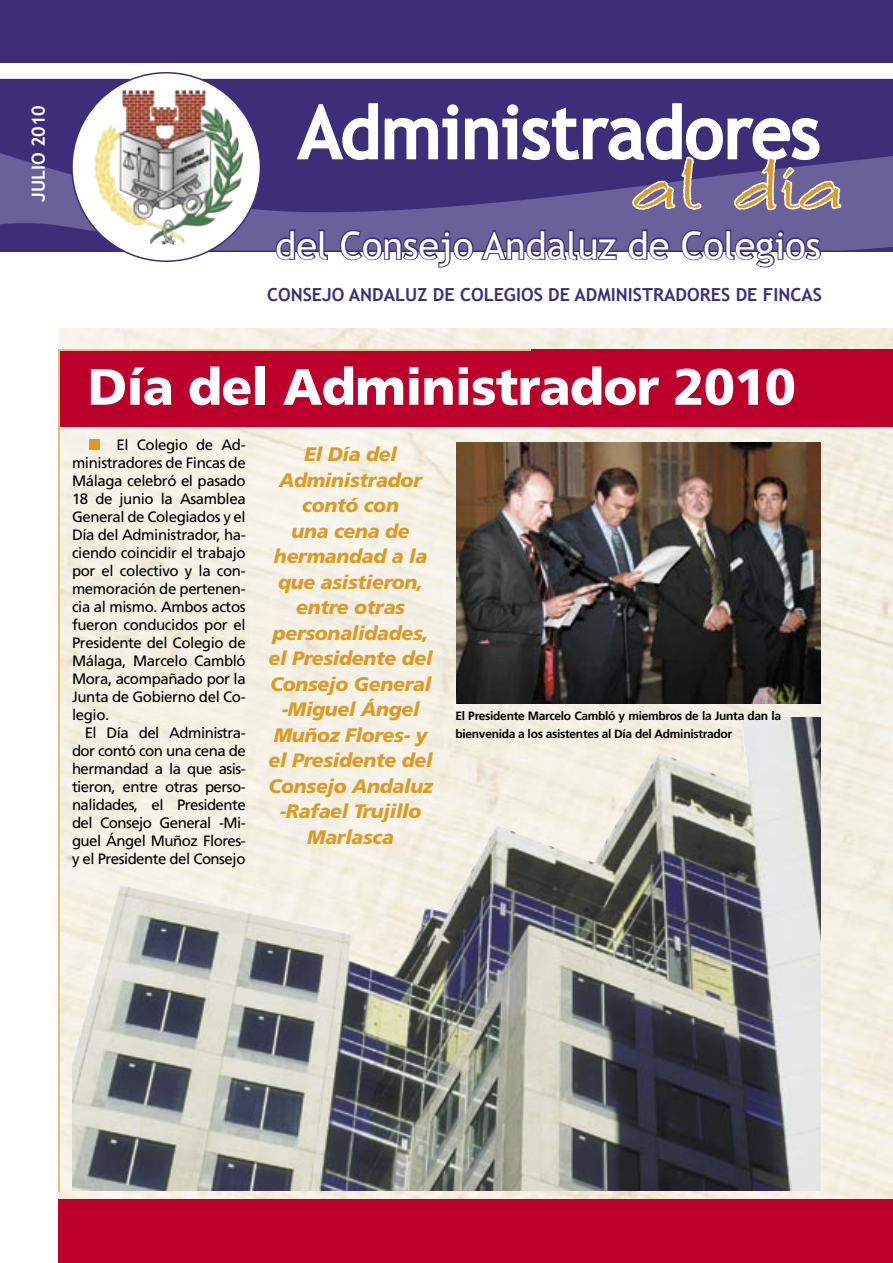
<style>
.page{position:relative;width:893px;height:1263px;background:#fff}
.page>*{position:absolute;margin:0;border:0;box-sizing:border-box;transform-origin:0 0}
.t1{font:72px "Trebuchet MS";color:#fff}
.t2{font:72px "Ruling Script Two";color:#d99c29}
.t3{font:900 51px "Frutiger";letter-spacing:-.015em;color:#fff}
.t4{font:37.8px "Trebuchet MS";color:#fff}
.t5{font:italic 900 19.5px/25.5px "Frutiger";letter-spacing:-.015em;color:#d99c29;text-align:center}
.t6{font:700 18px "Trebuchet MS";color:#3c2e79}
.t7{font:700 18px "Trebuchet MS";color:#fff}
.t8{font:15px/18px "Frutiger";letter-spacing:-.025em;color:#000;text-align:justify}
.t9{font:700 12px/18px "Frutiger";letter-spacing:-.025em;color:#000}
</style>
<div class="page">
<img style="left:58px;top:328px;width:835px;height:871px">
<img style="left:72px;top:717px;width:749px;height:474px">
<div style="left:58px;top:349px;width:835px;height:78px;background:#bd002b"></div>
<svg style="left:0;top:79px;width:893px;height:173px;background:#4e4286"></svg>
<img style="left:71px;top:72px;width:190px;height:190px">
<div style="left:0;top:0;width:893px;height:63px;background:#3c2e79"></div>
<svg style="left:295px;top:102px;width:546px;height:110px;background:#665c96"></svg>
<div style="left:89px;top:439px;width:11px;height:11px;background:#d99c29"></div>
<hr style="left:58px;top:349px;width:2px;height:843px;background:#e6bc86">
<hr style="left:58px;top:349px;width:473px;height:1px;background:#e6bc86">
<svg style="left:274px;top:228px;width:55px;height:33px;background:#6b6199"></svg>
<svg style="left:339px;top:228px;width:280px;height:40px"></svg>
<svg style="left:627px;top:228px;width:44px;height:33px"></svg>
<svg style="left:680px;top:228px;width:142px;height:40px"></svg>
<div style="left:58px;top:1199px;width:835px;height:64px;background:#bd002b"></div>
<img style="left:456px;top:442px;width:365px;height:261px">
<p class="t7" style="left:27px;top:202px;width:99px;rotate:-90deg">JULIO 2010</p>
<h1 class="t1" style="left:299px;top:90px;width:523px">Administradores</h1>
<h1 class="t2" style="left:632px;top:151px;width:213px">al día</h1>
<h3 class="t4" style="left:275px;top:223px;width:547px">del Consejo Andaluz de Colegios</h3>
<p class="t6" style="left:267px;top:284px;width:556px">CONSEJO ANDALUZ DE COLEGIOS DE ADMINISTRADORES DE FINCAS</p>
<h2 class="t3" style="left:88px;top:356px;width:710px">Día del Administrador 2010</h2>
<p class="t8" style="left:72px;top:436px;width:175px;text-indent:44px">El Colegio de Ad&shy;ministradores de Fincas de Málaga celebró el pasado 18 de junio la Asamblea General de Colegiados y el Día del Administrador, ha&shy;ciendo coincidir el trabajo por el colectivo y la con&shy;memoración de pertenen&shy;cia al mismo. Ambos actos fueron conducidos por el Presidente del Colegio de Málaga, Marcelo Cambló Mora, acompañado por la Junta de Gobierno del Co&shy;legio.</p>
<p class="t8" style="left:72px;top:724px;width:175px;text-indent:13px">El Día del Administra&shy;dor contó con una cena de hermandad a la que asis&shy;tieron, entre otras perso&shy;nalidades, el Presidente del Consejo General -Mi&shy;guel Ángel Muñoz Flores&shy;y el Presidente del Consejo</p>
<h3 class="t5" style="left:268px;top:442px;width:166px">El Día del<br>Administrador contó con<br>una cena de hermandad a la que asistieron, entre otras personalidades, el Presidente del<br>Consejo General -Miguel Ángel<br>Muñoz Flores- y el Presidente del<br>Consejo Andaluz -Rafael Trujillo<br>Marlasca</h3>
<p class="t9" style="left:455px;top:707px;width:327px">El Presidente Marcelo Cambló y miembros de la Junta dan la bienvenida a los asistentes al Día del Administrador</p>
</div>
